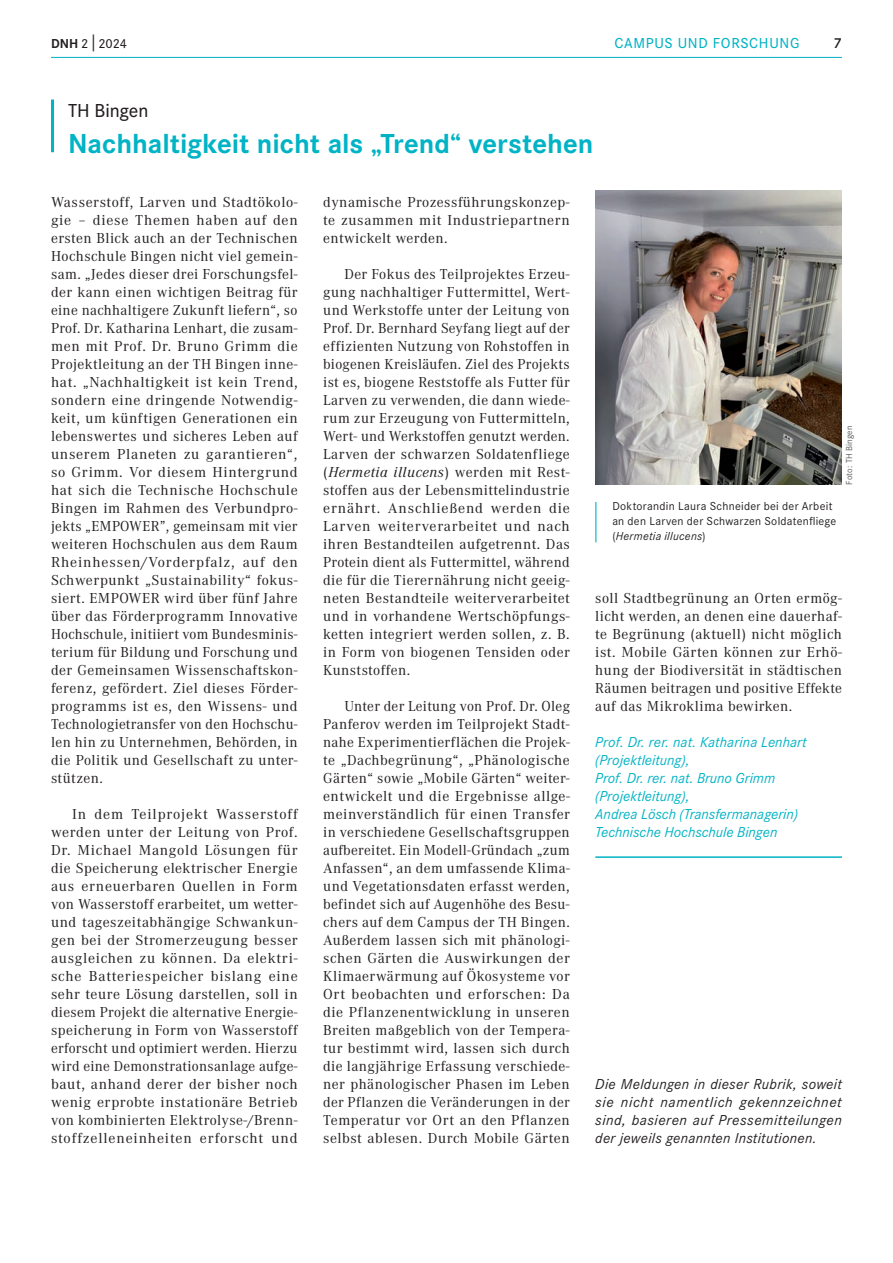
<style>
.page{position:relative;width:893px;height:1263px;background:#fff}
.page>*{position:absolute;margin:0;border:0;box-sizing:border-box;transform-origin:0 0}
.t1{font:700 28.5px "Corporate S";color:#00b3c5}
.t2{font:500 19.5px "Corporate S";letter-spacing:-.005em;color:#231f20}
.t3{font:15px/18px "Corporate A";letter-spacing:.03em;color:#231f20;text-align:justify}
.t4{font:italic 15px/18px "Corporate S";color:#00b3c5}
.t5{font:italic 15px/18px "Corporate S";letter-spacing:.02em;color:#231f20;text-align:justify}
.t6{font:500 15px "Corporate S";letter-spacing:.045em;color:#00b3c5}
.t7{font:600 15px "Corporate S";color:#231f20}
.t8{font:500 13.5px "Corporate S";color:#231f20}
.t9{font:12px/15px "Corporate S";letter-spacing:.025em;color:#231f20}
.t10{font:9px "Corporate S";letter-spacing:.02em;color:#57585a}
.s1{font-weight:700}
.s2{font-size:20.25px}
.s3{font-style:italic}
</style>
<div class="page">
<hr style="left:51px;top:57px;width:791px;height:1px;background:#00b3c5">
<hr style="left:595px;top:856px;width:247px;height:2px;background:#00b3c5">
<hr style="left:51px;top:99px;width:3px;height:53px;background:#00b3c5">
<img style="left:595px;top:191px;width:247px;height:294px">
<hr style="left:595px;top:502px;width:1px;height:40px;background:#00b3c5">
<p class="t8" style="left:51px;top:35px;width:77px"><span class="s1">DNH</span> 2 <span class="s2">|</span> 2024</p>
<p class="t6" style="left:614px;top:34px;width:186px">CAMPUS UND FORSCHUNG</p>
<p class="t7" style="left:834px;top:33px;width:10px">7</p>
<h2 class="t2" style="left:68px;top:97px;width:82px">TH Bingen</h2>
<h1 class="t1" style="left:68px;top:127px;width:527px">Nachhaltigkeit nicht als „Trend“ verstehen</h1>
<p class="t3" style="left:51px;top:192px;width:248px">Wasserstoff, Larven und Stadtökolo&shy;gie – diese Themen haben auf den ersten Blick auch an der Technischen Hochschule Bingen nicht viel gemein&shy;sam. „Jedes dieser drei Forschungsfel&shy;der kann einen wichtigen Beitrag für eine nachhaltigere Zukunft liefern“, so Prof. Dr. Katharina Lenhart, die zusam&shy;men mit Prof. Dr. Bruno Grimm die Projektleitung an der TH Bingen inne&shy;hat. „Nachhaltigkeit ist kein Trend, sondern eine dringende Notwendig&shy;keit, um künftigen Generationen ein lebenswertes und sicheres Leben auf unserem Planeten zu garantieren“, so Grimm. Vor diesem Hintergrund hat sich die Technische Hochschule Bingen im Rahmen des Verbundpro&shy;jekts „EMPOWER”, gemeinsam mit vier weiteren Hochschulen aus dem Raum Rheinhessen/Vorderpfalz, auf den Schwerpunkt „Sustainability“ fokus&shy;siert. EMPOWER wird über fünf Jahre über das Förderprogramm Innovative Hochschule, initiiert vom Bundesminis&shy;terium für Bildung und Forschung und der Gemeinsamen Wissenschaftskon&shy;ferenz, gefördert. Ziel dieses Förder&shy;programms ist es, den Wissens- und Technologietransfer von den Hochschu&shy;len hin zu Unternehmen, Behörden, in die Politik und Gesellschaft zu unter&shy;stützen.</p>
<p class="t3" style="left:51px;top:804px;width:248px;text-indent:21px">In dem Teilprojekt Wasserstoff werden unter der Leitung von Prof.<br>Dr. Michael Mangold Lösungen für die Speicherung elektrischer Energie aus erneuerbaren Quellen in Form von Wasserstoff erarbeitet, um wetter&shy;und tageszeitabhängige Schwankun&shy;gen bei der Stromerzeugung besser ausgleichen zu können. Da elektri&shy;sche Batteriespeicher bislang eine sehr teure Lösung darstellen, soll in diesem Projekt die alternative Energie&shy;speicherung in Form von Wasserstoff erforscht und optimiert werden. Hierzu wird eine Demonstrationsanlage aufge&shy;baut, anhand derer der bisher noch wenig erprobte instationäre Betrieb von kombinierten Elektrolyse-/Brenn&shy;stoffzelleneinheiten erforscht und</p>
<p class="t3" style="left:323px;top:192px;width:248px">dynamische Prozessführungskonzep&shy;te zusammen mit Industriepartnern entwickelt werden.</p>
<p class="t3" style="left:323px;top:264px;width:248px;text-indent:21px">Der Fokus des Teilprojektes Erzeu&shy;gung nachhaltiger Futtermittel, Wert&shy;und Werkstoffe unter der Leitung von Prof. Dr. Bernhard Seyfang liegt auf der effizienten Nutzung von Rohstoffen in biogenen Kreisläufen. Ziel des Projekts ist es, biogene Reststoffe als Futter für Larven zu verwenden, die dann wiede&shy;rum zur Erzeugung von Futtermitteln, Wert- und Werkstoffen genutzt werden.<br>Larven der schwarzen Soldatenfliege (<span class="s3">Hermetia illucens</span>) werden mit Rest&shy;stoffen aus der Lebensmittelindustrie ernährt. Anschließend werden die Larven weiterverarbeitet und nach ihren Bestandteilen aufgetrennt. Das Protein dient als Futtermittel, während die für die Tierernährung nicht geeig&shy;neten Bestandteile weiterverarbeitet und in vorhandene Wertschöpfungs&shy;ketten integriert werden sollen, z. B. in Form von biogenen Tensiden oder Kunststoffen.</p>
<p class="t3" style="left:323px;top:696px;width:248px;text-indent:21px">Unter der Leitung von Prof. Dr. Oleg Panferov werden im Teilprojekt Stadt&shy;nahe Experimentierflächen die Projek&shy;te „Dachbegrünung“, „Phänologische Gärten“ sowie „Mobile Gärten“ weiter&shy;entwickelt und die Ergebnisse allge&shy;meinverständlich für einen Transfer in verschiedene Gesellschaftsgruppen aufbereitet. Ein Modell-Gründach „zum Anfassen“, an dem umfassende Klima&shy;und Vegetationsdaten erfasst werden, befindet sich auf Augenhöhe des Besu&shy;chers auf dem Campus der TH Bingen.<br>Außerdem lassen sich mit phänologi&shy;schen Gärten die Auswirkungen der Klimaerwärmung auf Ökosysteme vor Ort beobachten und erforschen: Da die Pflanzenentwicklung in unseren Breiten maßgeblich von der Tempera&shy;tur bestimmt wird, lassen sich durch die langjährige Erfassung verschiede&shy;ner phänologischer Phasen im Leben der Pflanzen die Veränderungen in der Temperatur vor Ort an den Pflanzen selbst ablesen. Durch Mobile Gärten</p>
<p class="t9" style="left:612px;top:498px;width:226px">Doktorandin Laura Schneider bei der Arbeit an den Larven der Schwarzen Soldatenfliege (<span class="s3">Hermetia illucens</span>)</p>
<p class="t10" style="left:843px;top:485px;width:61px;rotate:-90deg">Foto: TH Bingen</p>
<p class="t3" style="left:595px;top:588px;width:248px">soll Stadtbegrünung an Orten ermög&shy;licht werden, an denen eine dauerhaf&shy;te Begrünung (aktuell) nicht möglich ist. Mobile Gärten können zur Erhö&shy;hung der Biodiversität in städtischen Räumen beitragen und positive Effekte auf das Mikroklima bewirken.</p>
<p class="t4" style="left:595px;top:732px;width:213px">Prof. Dr. rer. nat. Katharina Lenhart (Projektleitung),<br>Prof. Dr. rer. nat. Bruno Grimm (Projektleitung),<br>Andrea Lösch (Transfermanagerin)<br>Technische Hochschule Bingen</p>
<p class="t5" style="left:595px;top:1074px;width:248px">Die Meldungen in dieser Rubrik, soweit sie nicht namentlich gekennzeichnet sind, basieren auf Pressemitteilungen der jeweils genannten Institutionen.</p>
</div>
